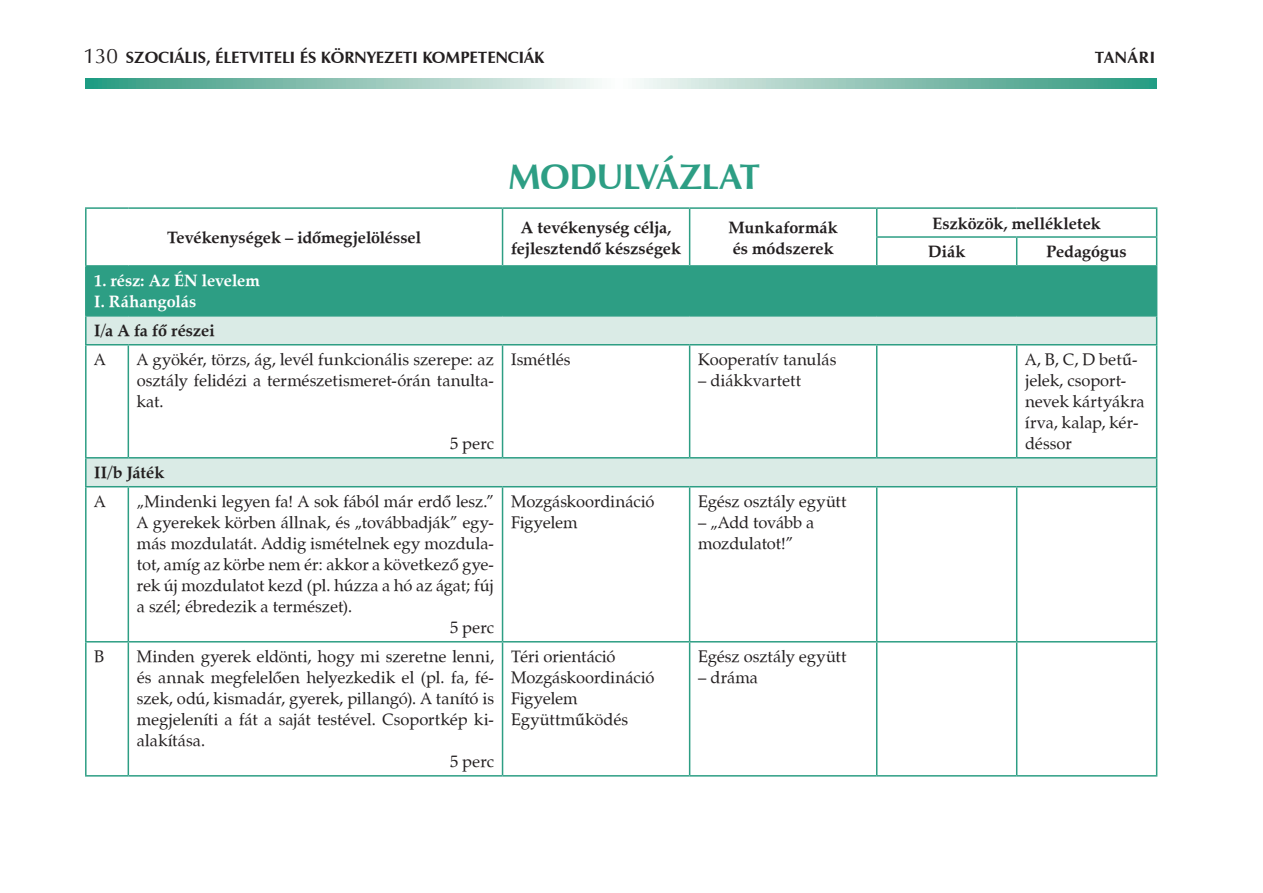
<style>
.page{position:relative;width:1263px;height:893px;background:#fff}
.page>*{position:absolute;margin:0;border:0;box-sizing:border-box;transform-origin:0 0}
.t1{font:700 36px "Zapf Humanist 601 PFL";letter-spacing:-.02em;color:#2d9e84}
.t2{font:16.5px/21px "Zapf Calligraphic 801 PFL";color:#231f20}
.t3{font:700 16.5px/21px "Zapf Calligraphic 801 PFL";color:#231f20}
.t4{font:700 16.5px "Zapf Humanist 601 PFL";color:#231f20}
.t5{font:700 16.5px/21px "Zapf Calligraphic 801 PFL";color:#fff}
.s1{font-weight:400;font-size:21px}
</style>
<div class="page">
<svg style="left:85px;top:78px;width:1072px;height:11px"></svg>
<div style="left:86px;top:266px;width:1071px;height:50px;background:#2d9e84"></div>
<svg style="left:87px;top:317px;width:1069px;height:169px"></svg>
<hr style="left:85px;top:345px;width:2px;height:112px;background:#2d9e84">
<hr style="left:128px;top:345px;width:1px;height:112px;background:#2d9e84">
<hr style="left:502px;top:345px;width:1px;height:112px;background:#2d9e84">
<hr style="left:689px;top:345px;width:1px;height:112px;background:#2d9e84">
<hr style="left:876px;top:345px;width:1px;height:112px;background:#2d9e84">
<hr style="left:1016px;top:345px;width:1px;height:112px;background:#2d9e84">
<hr style="left:1156px;top:345px;width:1px;height:112px;background:#2d9e84">
<hr style="left:85px;top:457px;width:43px;height:2px;background:#2d9e84">
<hr style="left:85px;top:459px;width:2px;height:27px;background:#2d9e84">
<hr style="left:128px;top:457px;width:374px;height:2px;background:#2d9e84">
<hr style="left:502px;top:457px;width:188px;height:2px;background:#2d9e84">
<hr style="left:690px;top:457px;width:187px;height:2px;background:#2d9e84">
<hr style="left:877px;top:457px;width:140px;height:2px;background:#2d9e84">
<hr style="left:1017px;top:457px;width:140px;height:2px;background:#2d9e84">
<svg style="left:1156px;top:459px;width:1px;height:27px"></svg>
<hr style="left:85px;top:486px;width:43px;height:1px;background:#2d9e84">
<hr style="left:85px;top:487px;width:2px;height:154px;background:#2d9e84">
<hr style="left:128px;top:486px;width:374px;height:1px;background:#2d9e84">
<hr style="left:128px;top:487px;width:1px;height:154px;background:#2d9e84">
<hr style="left:502px;top:486px;width:188px;height:1px;background:#2d9e84">
<hr style="left:502px;top:487px;width:1px;height:154px;background:#2d9e84">
<hr style="left:690px;top:486px;width:187px;height:1px;background:#2d9e84">
<hr style="left:689px;top:487px;width:1px;height:154px;background:#2d9e84">
<hr style="left:877px;top:486px;width:140px;height:1px;background:#2d9e84">
<hr style="left:876px;top:487px;width:1px;height:154px;background:#2d9e84">
<hr style="left:1017px;top:486px;width:140px;height:1px;background:#2d9e84">
<hr style="left:1016px;top:487px;width:1px;height:154px;background:#2d9e84">
<hr style="left:1156px;top:487px;width:1px;height:154px;background:#2d9e84">
<hr style="left:85px;top:641px;width:43px;height:1px;background:#2d9e84">
<hr style="left:85px;top:642px;width:2px;height:133px;background:#2d9e84">
<hr style="left:128px;top:641px;width:374px;height:1px;background:#2d9e84">
<hr style="left:128px;top:642px;width:1px;height:133px;background:#2d9e84">
<hr style="left:502px;top:641px;width:188px;height:1px;background:#2d9e84">
<hr style="left:502px;top:642px;width:1px;height:133px;background:#2d9e84">
<hr style="left:690px;top:641px;width:187px;height:1px;background:#2d9e84">
<hr style="left:689px;top:642px;width:1px;height:133px;background:#2d9e84">
<hr style="left:877px;top:641px;width:140px;height:1px;background:#2d9e84">
<hr style="left:876px;top:642px;width:1px;height:133px;background:#2d9e84">
<hr style="left:1017px;top:641px;width:140px;height:1px;background:#2d9e84">
<hr style="left:1016px;top:642px;width:1px;height:133px;background:#2d9e84">
<hr style="left:1156px;top:642px;width:1px;height:133px;background:#2d9e84">
<hr style="left:85px;top:775px;width:43px;height:2px;background:#2d9e84">
<hr style="left:128px;top:775px;width:374px;height:2px;background:#2d9e84">
<hr style="left:502px;top:775px;width:188px;height:2px;background:#2d9e84">
<hr style="left:690px;top:775px;width:187px;height:2px;background:#2d9e84">
<hr style="left:877px;top:775px;width:140px;height:2px;background:#2d9e84">
<hr style="left:1017px;top:775px;width:140px;height:2px;background:#2d9e84">
<hr style="left:85px;top:207px;width:43px;height:2px;background:#2d9e84">
<hr style="left:85px;top:209px;width:2px;height:28px;background:#2d9e84">
<hr style="left:128px;top:207px;width:374px;height:2px;background:#2d9e84">
<hr style="left:502px;top:207px;width:188px;height:2px;background:#2d9e84">
<hr style="left:690px;top:207px;width:187px;height:2px;background:#2d9e84">
<hr style="left:85px;top:237px;width:2px;height:28px;background:#2d9e84">
<svg style="left:502px;top:209px;width:1px;height:56px"></svg>
<svg style="left:689px;top:209px;width:1px;height:56px"></svg>
<hr style="left:877px;top:207px;width:140px;height:2px;background:#2d9e84">
<hr style="left:1017px;top:207px;width:140px;height:2px;background:#2d9e84">
<hr style="left:876px;top:236px;width:141px;height:2px;background:#2d9e84">
<svg style="left:876px;top:209px;width:1px;height:56px"></svg>
<hr style="left:1017px;top:236px;width:140px;height:2px;background:#2d9e84">
<svg style="left:1016px;top:238px;width:1px;height:27px"></svg>
<svg style="left:1156px;top:209px;width:1px;height:56px"></svg>
<hr style="left:85px;top:265px;width:43px;height:2px;background:#2d9e84">
<hr style="left:85px;top:267px;width:2px;height:48px;background:#2d9e84">
<hr style="left:128px;top:265px;width:374px;height:2px;background:#2d9e84">
<hr style="left:502px;top:265px;width:188px;height:2px;background:#2d9e84">
<hr style="left:690px;top:265px;width:187px;height:2px;background:#2d9e84">
<hr style="left:877px;top:265px;width:140px;height:2px;background:#2d9e84">
<hr style="left:1017px;top:265px;width:140px;height:2px;background:#2d9e84">
<hr style="left:85px;top:315px;width:43px;height:2px;background:#2d9e84">
<hr style="left:85px;top:317px;width:2px;height:27px;background:#2d9e84">
<hr style="left:128px;top:315px;width:374px;height:2px;background:#2d9e84">
<hr style="left:502px;top:315px;width:188px;height:2px;background:#2d9e84">
<hr style="left:690px;top:315px;width:187px;height:2px;background:#2d9e84">
<hr style="left:877px;top:315px;width:140px;height:2px;background:#2d9e84">
<hr style="left:1017px;top:315px;width:140px;height:2px;background:#2d9e84">
<svg style="left:1156px;top:317px;width:1px;height:27px"></svg>
<hr style="left:85px;top:344px;width:43px;height:1px;background:#2d9e84">
<hr style="left:128px;top:344px;width:374px;height:1px;background:#2d9e84">
<hr style="left:502px;top:344px;width:188px;height:1px;background:#2d9e84">
<hr style="left:690px;top:344px;width:187px;height:1px;background:#2d9e84">
<hr style="left:877px;top:344px;width:140px;height:1px;background:#2d9e84">
<hr style="left:1017px;top:344px;width:140px;height:1px;background:#2d9e84">
<p class="t4" style="left:83px;top:46px;width:445px"><span class="s1">130</span> SZOCIÁLIS, ÉLETVITELI ÉS KÖRNYEZETI KOMPETENCIÁK</p>
<p class="t4" style="left:1095px;top:46px;width:62px">TANÁRI</p>
<h1 class="t1" style="left:508px;top:152px;width:192px">MODULVÁZLAT</h1>
<p class="t3" style="left:167px;top:227px;width:256px">Tevékenységek – időmegjelöléssel</p>
<p class="t3" style="left:511px;top:216px;width:171px;text-align:center">A tevékenység célja, fejlesztendő készségek</p>
<p class="t3" style="left:728px;top:216px;width:111px">Munkaformák és módszerek</p>
<p class="t3" style="left:928px;top:208px;width:174px;line-height:29px">Eszközök, mellékletek<br>Diák</p>
<p class="t3" style="left:1046px;top:241px;width:82px">Pedagógus</p>
<p class="t5" style="left:94px;top:270px;width:167px">1. rész: Az ÉN levelem<br>I. Ráhangolás</p>
<p class="t3" style="left:94px;top:320px;width:122px">I/a A fa fő részei</p>
<p class="t2" style="left:94px;top:349px;width:13px">A</p>
<p class="t2" style="left:137px;top:349px;width:359px;text-align:justify">A gyökér, törzs, ág, levél funkcionális szerepe: az osztály felidézi a természetismeret-órán tanulta&shy;kat.</p>
<p class="t2" style="left:450px;top:433px;width:45px">5 perc</p>
<p class="t3" style="left:94px;top:462px;width:72px">II/b Játék</p>
<p class="t2" style="left:94px;top:491px;width:13px">A</p>
<p class="t2" style="left:137px;top:491px;width:359px">„Mindenki legyen fa! A sok fából már erdő lesz.”</p>
<p class="t2" style="left:137px;top:512px;width:359px">A gyerekek körben állnak, és „továbbadják” egy-</p>
<p class="t2" style="left:137px;top:533px;width:359px">más mozdulatát. Addig ismételnek egy mozdula-</p>
<p class="t2" style="left:137px;top:554px;width:359px">tot, amíg az körbe nem ér: akkor a következő gye-</p>
<p class="t2" style="left:137px;top:575px;width:359px">rek új mozdulatot kezd (pl. húzza a hó az ágat; fúj</p>
<p class="t2" style="left:137px;top:596px;width:217px">a szél; ébredezik a természet).</p>
<p class="t2" style="left:450px;top:617px;width:45px">5 perc</p>
<p class="t2" style="left:94px;top:646px;width:12px">B</p>
<p class="t2" style="left:137px;top:646px;width:359px">Minden gyerek eldönti, hogy mi szeretne lenni,</p>
<p class="t2" style="left:137px;top:667px;width:359px">és annak megfelelően helyezkedik el (pl. fa, fé-</p>
<p class="t2" style="left:137px;top:688px;width:359px">szek, odú, kismadár, gyerek, pillangó). A tanító is</p>
<p class="t2" style="left:137px;top:709px;width:359px">megjeleníti a fát a saját testével. Csoportkép ki-</p>
<p class="t2" style="left:137px;top:730px;width:70px">alakítása.</p>
<p class="t2" style="left:450px;top:751px;width:45px">5 perc</p>
<p class="t2" style="left:511px;top:349px;width:61px">Ismétlés</p>
<p class="t2" style="left:698px;top:349px;width:140px">Kooperatív tanulás</p>
<p class="t2" style="left:698px;top:370px;width:105px">– diákkvartett</p>
<p class="t2" style="left:511px;top:491px;width:145px">Mozgáskoordináció<br>Figyelem</p>
<p class="t2" style="left:698px;top:491px;width:150px">Egész osztály együtt</p>
<p class="t2" style="left:698px;top:512px;width:118px">– „Add tovább a mozdulatot!”</p>
<p class="t2" style="left:511px;top:646px;width:145px">Téri orientáció<br>Mozgáskoordináció<br>Figyelem<br>Együttműködés</p>
<p class="t2" style="left:698px;top:646px;width:150px">Egész osztály együtt</p>
<p class="t2" style="left:698px;top:667px;width:61px">– dráma</p>
<p class="t2" style="left:1025px;top:349px;width:121px">A, B, C, D betű&shy;jelek, csoport&shy;nevek kártyákra írva, kalap, kér&shy;déssor</p>
</div>
